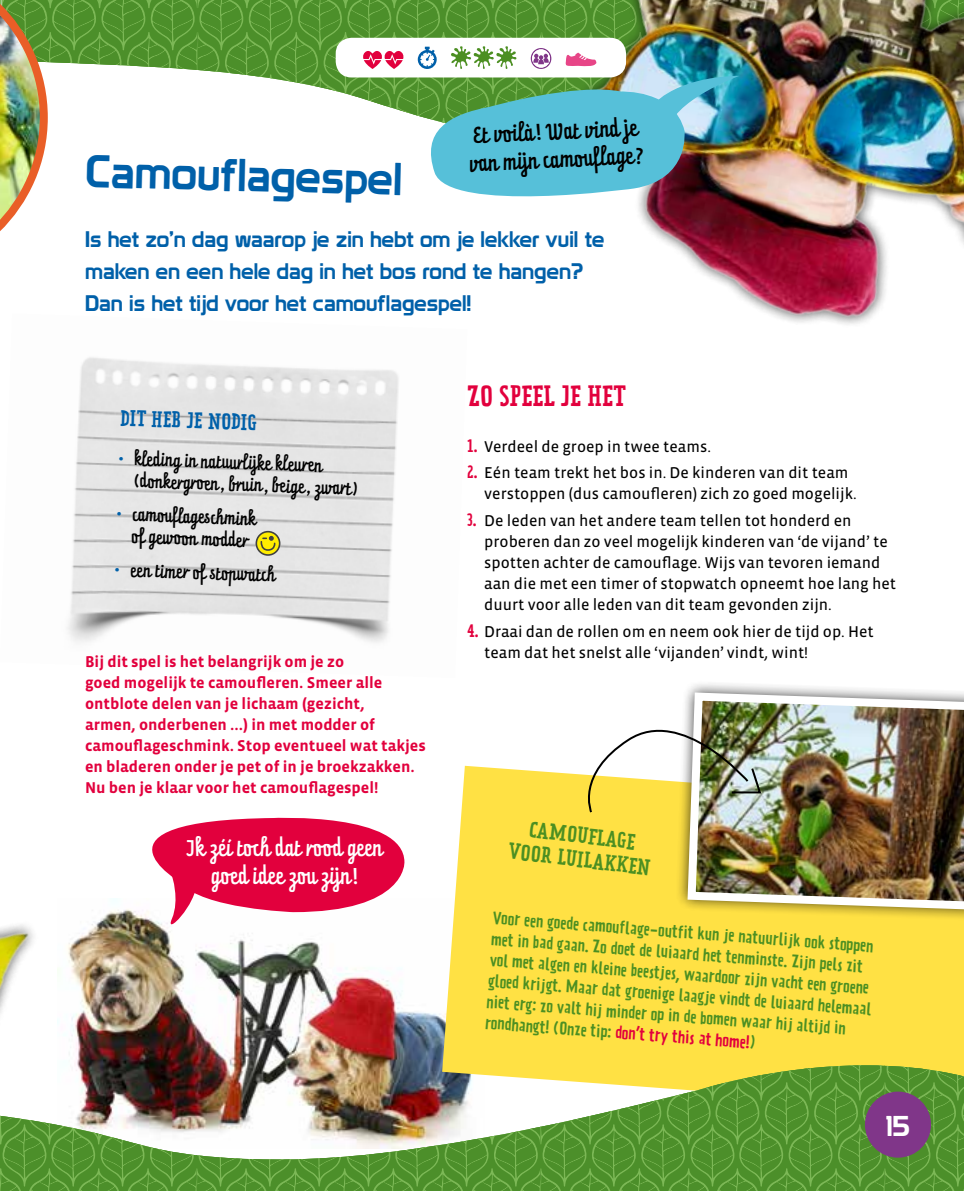
<style>
.page{position:relative;width:964px;height:1191px;background:#fff}
.page>*{position:absolute;margin:0;border:0;box-sizing:border-box;transform-origin:0 0}
.t1{font:45px "Prototype";color:#0060a9}
.t2{font:28px "Prototype";color:#fff}
.t3{font:26px "Prater Serif One";color:#e2003d}
.t4{font:22px/32px "Prototype";color:#0060a9}
.t5{font:20px/28px "Prater Script Two";color:#fff;text-align:center}
.t6{font:20px/28px "Prater Script Two";color:#000}
.t7{font:20px/24px "Prater Serif One";color:#4c8f22;text-align:center}
.t8{font:20px "Prater Serif One";color:#0060a9}
.t9{font:16px/21px "Vista Sans OT";color:#000}
.t10{font:16px/20.8px "Prater Sans One";color:#4c8f22}
.t11{font:700 16px/21px "Vista Sans OT";color:#e2003d}
.t12{font:16px/22px "Prater Script Two";color:#000}
.s1{font-size:12px;color:#0060a9}
.s2{font-family:"Prater Serif One";color:#e2003d}
.s3{color:#e2003d}
</style>
<div class="page">
<svg style="left:48px;top:0;width:434px;height:117px;fill:#539531"></svg>
<img style="left:406px;top:1012px;width:36px;height:26px">
<div style="left:442px;top:766px;width:522px;height:272px;background:#ffe144"></div>
<div style="left:406px;top:1038px;width:558px;height:27px;background:#ffe144"></div>
<svg style="left:0;top:1065px;width:964px;height:126px;fill:#4c8f2a"></svg>
<div style="left:865px;top:1091px;width:66px;height:66px;background:#803689;border-radius:50%"></div>
<img style="left:0;top:0;width:48px;height:231px">
<img style="left:482px;top:0;width:482px;height:325px">
<svg style="left:674px;top:684px;width:290px;height:238px;fill:#ffe144"></svg>
<img style="left:683px;top:688px;width:281px;height:226px">
<img style="left:67px;top:357px;width:332px;height:286px">
<img style="left:572px;top:705px;width:190px;height:109px">
<div style="left:336px;top:38px;width:290px;height:39px;background:#fff;border-radius:16px"></div>
<svg style="left:363px;top:51px;width:41px;height:18px"></svg>
<svg style="left:418px;top:47px;width:19px;height:22px"></svg>
<svg style="left:451px;top:46px;width:66px;height:23px"></svg>
<svg style="left:531px;top:48px;width:20px;height:21px"></svg>
<svg style="left:566px;top:52px;width:30px;height:14px"></svg>
<img style="left:0;top:817px;width:406px;height:316px">
<svg style="left:420px;top:76px;width:319px;height:138px;background:#74b1b4"></svg>
<svg style="left:256px;top:531px;width:24px;height:24px"></svg>
<div style="left:255px;top:531px;width:25px;height:25px;border:2px solid #404040;border-radius:50%"></div>
<svg style="left:260px;top:536px;width:16px;height:15px"></svg>
<h1 class="t1" style="left:87px;top:143px;width:319px;rotate:2deg">Camouflagespel</h1>
<p class="t6" style="left:468px;top:124px;width:176px;rotate:-3deg">Et voilà! Wat vind je van mijn camouflage?</p>
<h3 class="t4" style="left:85px;top:223px;width:521px">Is het zo’n dag waarop je zin hebt om je lekker vuil te maken en een hele dag in het bos rond te hangen?<br>Dan is het tijd voor het camouflagespel!</h3>
<p class="t8" style="left:121px;top:406px;width:138px;rotate:2deg">DIT HEB JE NODIG</p>
<p class="t12" style="left:135px;top:449px;width:226px;text-indent:-17px;rotate:2deg"><span class="s1">•</span> kleding in natuurlijke kleuren (donkergroen, bruin, beige, zwart)</p>
<p class="t12" style="left:133px;top:505px;width:125px;text-indent:-17px;rotate:2deg"><span class="s1">•</span> camouflageschmink of gewoon modder</p>
<p class="t12" style="left:114px;top:560px;width:163px;rotate:2deg"><span class="s1">•</span> een timer of stopwatch</p>
<p class="t11" style="left:85px;top:651px;width:342px">Bij dit spel is het belangrijk om je zo<br>goed mogelijk te camoufleren. Smeer alle ontblote delen van je lichaam (gezicht,<br>armen, onderbenen ...) in met modder of camouflageschmink. Stop eventueel wat takjes en bladeren onder je pet of in je broekzakken.<br>Nu ben je klaar voor het camouflagespel!</p>
<p class="t5" style="left:187px;top:836px;width:198px">Ik zéí toch dat rood geen goed idee zou zijn!</p>
<h3 class="t3" style="left:467px;top:381px;width:159px">ZO SPEEL JE HET</h3>
<p class="t9" style="left:467px;top:436px;width:245px"><span class="s2">1.</span> Verdeel de groep in twee teams.</p>
<p class="t9" style="left:484px;top:462px;width:374px;text-indent:-17px"><span class="s2">2.</span> Eén team trekt het bos in. De kinderen van dit team verstoppen (dus camoufleren) zich zo goed mogelijk.</p>
<p class="t9" style="left:484px;top:510px;width:413px;text-indent:-17px"><span class="s2">3.</span> De leden van het andere team tellen tot honderd en proberen dan zo veel mogelijk kinderen van ‘de vijand’ te spotten achter de camouflage. Wijs van tevoren iemand aan die met een timer of stopwatch opneemt hoe lang het duurt voor alle leden van dit team gevonden zijn.</p>
<p class="t9" style="left:484px;top:621px;width:391px;text-indent:-17px"><span class="s2">4.</span> Draai dan de rollen om en neem ook hier de tijd op. Het team dat het snelst alle ‘vijanden’ vindt, wint!</p>
<p class="t7" style="left:513px;top:815px;width:144px;rotate:7deg">CAMOUFLAGE<br>VOOR LUILAKKEN</p>
<p class="t10" style="left:493px;top:908px;width:386px;rotate:4deg">Voor een goede camouflage-outfit kun je natuurlijk ook stoppen met in bad gaan. Zo doet de luiaard het tenminste. Zijn pels zit vol met algen en kleine beestjes, waardoor zijn vacht een groene gloed krijgt. Maar dat groenige laagje vindt de luiaard helemaal niet erg: zo valt hij minder op in de bomen waar hij altijd in rondhangt! (Onze tip: <span class="s3">don’t try this at home!</span>)</p>
<h2 class="t2" style="left:886px;top:1109px;width:25px">15</h2>
</div>
